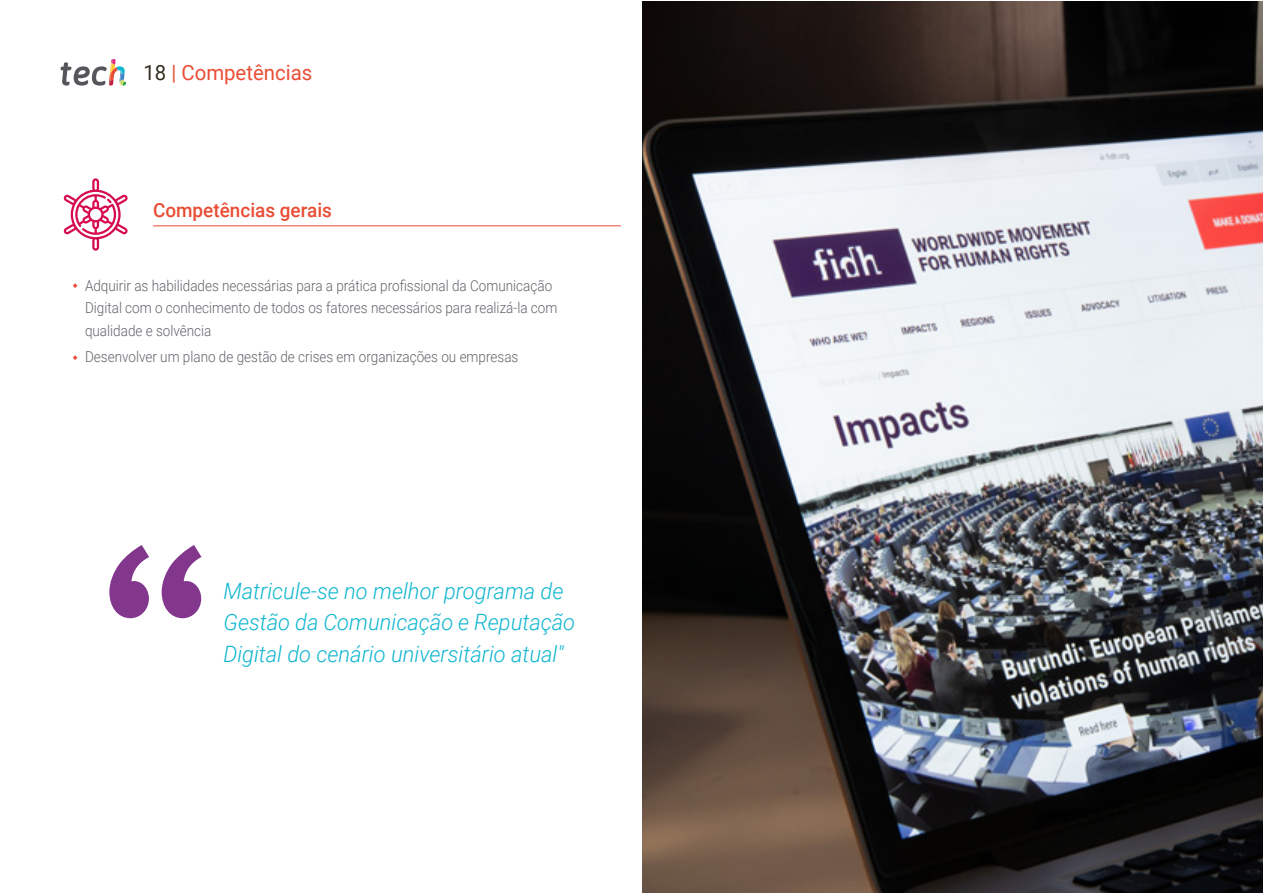
<style>
.page{position:relative;width:1263px;height:893px;background:#fff}
.page>*{position:absolute;margin:0;border:0;box-sizing:border-box;transform-origin:0 0}
.t1{font:italic 300 22.5px/31.5px "Roboto";color:#0fb6cf}
.t2{font:21px "Roboto";color:#e94d35}
.t3{font:500 19.5px "Roboto";color:#e94d35}
.t4{font:300 15px/22.5px "Roboto";color:#61646a;scale:.9 1}
.s1{color:#312e20}
</style>
<div class="page">
<hr style="left:153px;top:225px;width:468px;height:1px;background:#e94d35">
<svg style="left:63px;top:178px;width:65px;height:73px"></svg>
<svg style="left:61px;top:59px;width:65px;height:27px"></svg>
<img style="left:642px;top:1px;width:621px;height:892px">
<svg style="left:109px;top:545px;width:92px;height:73px"></svg>
<h2 class="t2" style="left:144px;top:57px;width:170px"><span class="s1">18</span> | Competências</h2>
<h3 class="t3" style="left:153px;top:197px;width:180px">Competências gerais</h3>
<p class="t4" style="left:85px;top:273px;width:526px">Adquirir as habilidades necessárias para a prática profissional da Comunicação<br>Digital com o conhecimento de todos os fatores necessários para realizá-la com qualidade e solvência</p>
<p class="t4" style="left:85px;top:345px;width:483px">Desenvolver um plano de gestão de crises em organizações ou empresas</p>
<h1 class="t1" style="left:223px;top:574px;width:353px">Matricule-se no melhor programa de<br>Gestão da Comunicação e Reputação<br>Digital do cenário universitário atual"</h1>
</div>
